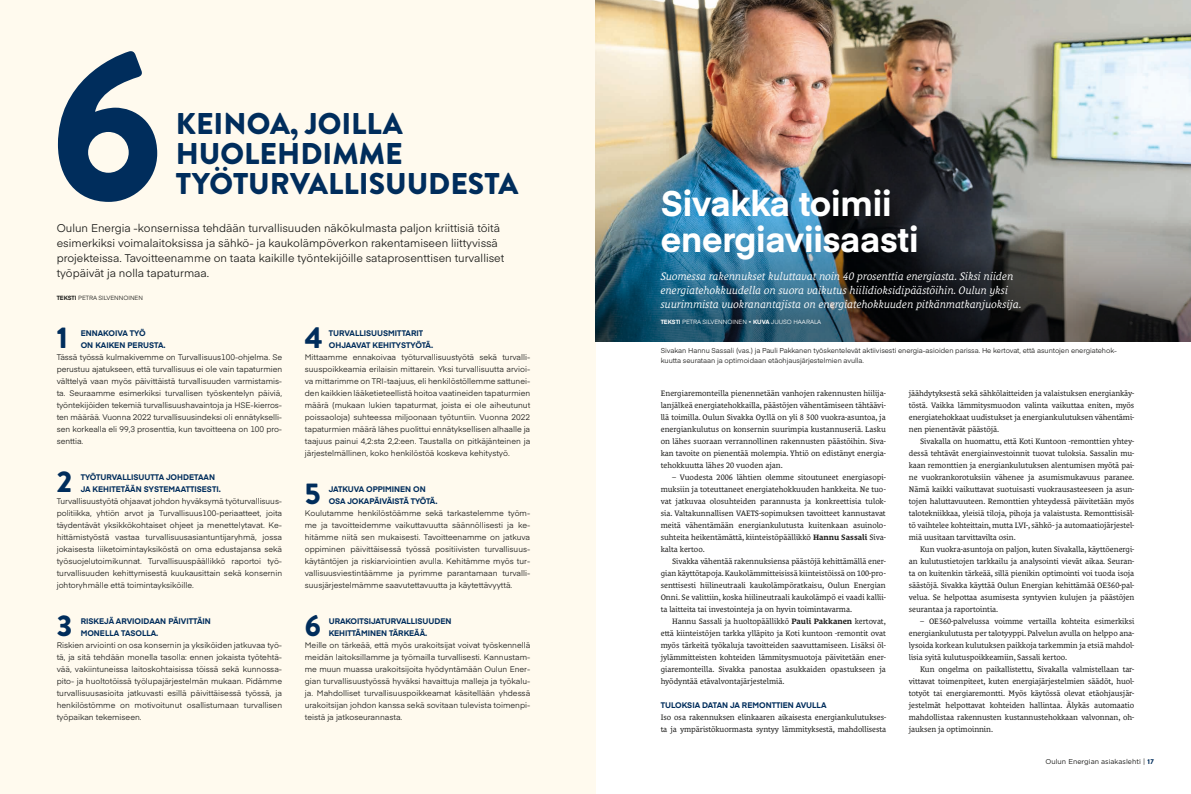
<style>
.page{position:relative;width:1191px;height:794px;background:#fff}
.page>*{position:absolute;margin:0;border:0;box-sizing:border-box;transform-origin:0 0}
.t1{font:900 211.2px "Brandon Grotesque";color:#002d5c}
.t2{font:700 35px/36px "Eina 01";letter-spacing:-.005em;color:#fff}
.t3{font:900 30px/30px "Brandon Grotesque";color:#002d5c}
.t4{font:11px/15px "Eina 01";color:#1d1d1b}
.t5{font:italic 11px/14px "Le Monde Courrier Std";color:#fff}
.t6{font:8px/12px "Le Monde Courrier Std";letter-spacing:-.005em;color:#1d1d1b;text-align:justify}
.t7{font:8px/12px "Eina 01";color:#1d1d1b;text-align:justify}
.t8{font:700 8px/12px "Eina 01";color:#002d5c}
.t9{font:7px/10px "Eina 01";letter-spacing:-.005em;color:#1d1d1b}
.t10{font:7px "Gotham";color:#1d1d1b}
.t11{font:6px "Eina 01";letter-spacing:-.005em;color:#fff}
.t12{font:6px "Eina 01";letter-spacing:-.005em;color:#1d1d1b}
.s1{font-weight:700}
.s2{font-family:"Brandon Grotesque";font-weight:900;color:#002d5c}
</style>
<div class="page">
<div style="left:0;top:0;width:595px;height:794px;background:#fffaee"></div>
<img style="left:595px;top:0;width:596px;height:216px">
<img style="left:595px;top:216px;width:596px;height:126px">
<h1 class="t1" style="left:50px;top:-23px;width:115px">6</h1>
<h3 class="t3" style="left:176px;top:109px;width:344px">KEINOA, JOILLA<br>HUOLEHDIMME<br>TYÖTURVALLISUUDESTA</h3>
<p class="t4" style="left:57px;top:219px;width:449px">Oulun Energia -konsernissa tehdään turvallisuuden näkökulmasta paljon kriittisiä töitä esimerkiksi voimalaitoksissa ja sähkö- ja kaukolämpöverkon rakentamiseen liittyvissä projekteissa. Tavoitteenamme on taata kaikille työntekijöille sataprosenttisen turvalliset työpäivät ja nolla tapaturmaa.</p>
<p class="t12" style="left:57px;top:293px;width:88px"><span class="s1">TEKSTI</span> PETRA SILVENNOINEN</p>
<p class="t8" style="left:329px;top:327px;width:106px">TURVALLISUUSMITTARIT<br>OHJAAVAT KEHITYSTYÖTÄ.</p>
<p class="t7" style="left:305px;top:351px;width:227px">Mittaamme ennakoivaa työturvallisuustyötä sekä turvalli&shy;suuspoikkeamia erilaisin mittarein. Yksi turvallisuutta arvioi&shy;va mittarimme on TRI-taajuus, eli henkilöstöllemme sattunei&shy;den kaikkien lääketieteellistä hoitoa vaatineiden tapaturmien määrä (mukaan lukien tapaturmat, joista ei ole aiheutunut poissaoloja) suhteessa miljoonaan työtuntiin. Vuonna 2022 tapaturmien määrä lähes puolittui ennätyksellisen alhaalle ja taajuus painui 4,2:sta 2,2:een. Taustalla on pitkäjänteinen ja järjestelmällinen, koko henkilöstöä koskeva kehitystyö.</p>
<p class="t8" style="left:329px;top:483px;width:110px">JATKUVA OPPIMINEN ON<br>OSA JOKAPÄIVÄISTÄ TYÖTÄ.</p>
<p class="t7" style="left:305px;top:507px;width:227px">Koulutamme henkilöstöämme sekä tarkastelemme työm&shy;me ja tavoitteidemme vaikuttavuutta säännöllisesti ja ke&shy;hitämme niitä sen mukaisesti. Tavoitteenamme on jatkuva oppiminen päivittäisessä työssä positiivisten turvallisuus&shy;käytäntöjen ja riskiarviointien avulla. Kehitämme myös tur&shy;vallisuusviestintäämme ja pyrimme parantamaan turvalli&shy;suusjärjestelmämme saavutettavuutta ja käytettävyyttä.</p>
<p class="t8" style="left:329px;top:615px;width:124px">URAKOITSIJATURVALLISUUDEN<br>KEHITTÄMINEN TÄRKEÄÄ.</p>
<p class="t7" style="left:305px;top:639px;width:227px">Meille on tärkeää, että myös urakoitsijat voivat työskennellä meidän laitoksillamme ja työmailla turvallisesti. Kannustam&shy;me muun muassa urakoitsijoita hyödyntämään Oulun Ener&shy;gian turvallisuustyössä hyväksi havaittuja malleja ja työkalu&shy;ja. Mahdolliset turvallisuuspoikkeamat käsitellään yhdessä urakoitsijan johdon kanssa sekä sovitaan tulevista toimenpi&shy;teistä ja jatkoseurannasta.</p>
<h3 class="t3" style="left:57px;top:323px;width:13px">1</h3>
<h3 class="t3" style="left:305px;top:323px;width:19px">4</h3>
<p class="t8" style="left:81px;top:327px;width:86px">ENNAKOIVA TYÖ<br>ON KAIKEN PERUSTA.</p>
<p class="t7" style="left:57px;top:351px;width:227px">Tässä työssä kulmakivemme on Turvallisuus100-ohjelma. Se perustuu ajatukseen, että turvallisuus ei ole vain tapaturmien välttelyä vaan myös päivittäistä turvallisuuden varmistamis&shy;ta. Seuraamme esimerkiksi turvallisen työskentelyn päiviä, työntekijöiden tekemiä turvallisuushavaintoja ja HSE-kierros&shy;ten määrää. Vuonna 2022 turvallisuusindeksi oli ennätykselli&shy;sen korkealla eli 99,3 prosenttia, kun tavoitteena on 100 pro&shy;senttia.</p>
<p class="t8" style="left:81px;top:471px;width:142px">TYÖTURVALLISUUTTA JOHDETAAN<br>JA KEHITETÄÄN SYSTEMAATTISESTI.</p>
<p class="t7" style="left:57px;top:495px;width:227px">Turvallisuustyötä ohjaavat johdon hyväksymä työturvallisuus&shy;politiikka, yhtiön arvot ja Turvallisuus100-periaatteet, joita täydentävät yksikkökohtaiset ohjeet ja menettelytavat. Ke&shy;hittämistyöstä vastaa turvallisuusasiantuntijaryhmä, jossa jokaisesta liiketoimintayksiköstä on oma edustajansa sekä työsuojelutoimikunnat. Turvallisuuspäällikkö raportoi työ&shy;turvallisuuden kehittymisestä kuukausittain sekä konsernin johtoryhmälle että toimintayksiköille.</p>
<p class="t8" style="left:81px;top:615px;width:132px">RISKEJÄ ARVIOIDAAN PÄIVITTÄIN<br>MONELLA TASOLLA.</p>
<p class="t7" style="left:57px;top:639px;width:227px">Riskien arviointi on osa konsernin ja yksiköiden jatkuvaa työ&shy;tä, ja sitä tehdään monella tasolla: ennen jokaista työtehtä&shy;vää, vakiintuneissa laitoskohtaisissa töissä sekä kunnossa&shy;pito- ja huoltotöissä työlupajärjestelmän mukaan. Pidämme turvallisuusasioita jatkuvasti esillä päivittäisessä työssä, ja henkilöstömme on motivoitunut osallistumaan turvallisen työpaikan tekemiseen.</p>
<h3 class="t3" style="left:57px;top:467px;width:17px">2</h3>
<h3 class="t3" style="left:305px;top:479px;width:17px">5</h3>
<h3 class="t3" style="left:305px;top:611px;width:18px">6</h3>
<h3 class="t3" style="left:57px;top:611px;width:17px">3</h3>
<h2 class="t2" style="left:660px;top:183px;width:259px">Sivakka toimii energiaviisaasti</h2>
<p class="t5" style="left:660px;top:269px;width:363px">Suomessa rakennukset kuluttavat noin 40 prosenttia energiasta. Siksi niiden energiatehokkuudella on suora vaikutus hiilidioksidipäästöihin. Oulun yksi suurimmista vuokranantajista on energiatehokkuuden pitkänmatkanjuoksija.</p>
<p class="t11" style="left:660px;top:317px;width:162px"><span class="s1">TEKSTI</span> PETRA SILVENNOINEN • <span class="s1">KUVA</span> JUUSO HAARALA</p>
<p class="t9" style="left:660px;top:345px;width:458px">Sivakan Hannu Sassali (vas.) ja Pauli Pakkanen työskentelevät aktiivisesti energia-asioiden parissa. He kertovat, että asuntojen energiatehok&shy;kuutta seurataan ja optimoidaan etäohjausjärjestelmien avulla.</p>
<p class="t6" style="left:660px;top:387px;width:227px">Energiaremonteilla pienennetään vanhojen rakennusten hiilija&shy;lanjälkeä energiatehokkailla, päästöjen vähentämiseen tähtäävi&shy;llä toimilla. Oulun Sivakka Oy:llä on yli 8 300 vuokra-asuntoa, ja energiankulutus on konsernin suurimpia kustannuseriä. Lasku on lähes suoraan verrannollinen rakennusten päästöihin. Siva&shy;kan tavoite on pienentää molempia. Yhtiö on edistänyt energia&shy;tehokkuutta lähes 20 vuoden ajan.</p>
<p class="t6" style="left:660px;top:471px;width:227px;text-indent:11px">– Vuodesta 2006 lähtien olemme sitoutuneet energiasopi&shy;muksiin ja toteuttaneet energiatehokkuuden hankkeita. Ne tuo&shy;vat jatkuvaa olosuhteiden parannusta ja konkreettisia tulok&shy;sia. Valtakunnallisen VAETS-sopimuksen tavoitteet kannustavat meitä vähentämään energiankulutusta kuitenkaan asuinolo&shy;suhteita heikentämättä, kiinteistöpäällikkö <span class="s1">Hannu Sassali</span> Siva&shy;kalta kertoo.</p>
<p class="t6" style="left:660px;top:555px;width:226px;text-indent:11px">Sivakka vähentää rakennuksiensa päästöjä kehittämällä ener&shy;gian käyttötapoja. Kaukolämmitteisissä kiinteistöissä on 100-pro&shy;senttisesti hiilineutraali kaukolämpöratkaisu, Oulun Energian Onni. Se valittiin, koska hiilineutraali kaukolämpö ei vaadi kallii&shy;ta laitteita tai investointeja ja on hyvin toimintavarma.</p>
<p class="t6" style="left:660px;top:615px;width:227px;text-indent:11px">Hannu Sassali ja huoltopäällikkö <span class="s1">Pauli Pakkanen</span> kertovat, että kiinteistöjen tarkka ylläpito ja Koti kuntoon -remontit ovat myös tärkeitä työkaluja tavoitteiden saavuttamiseen. Lisäksi öl&shy;jylämmitteisten kohteiden lämmitysmuotoja päivitetään ener&shy;giaremonteilla. Sivakka panostaa asukkaiden opastukseen ja hyödyntää etävalvontajärjestelmiä.</p>
<p class="t8" style="left:660px;top:699px;width:167px">TULOKSIA DATAN JA REMONTTIEN AVULLA</p>
<p class="t6" style="left:660px;top:711px;width:227px">Iso osa rakennuksen elinkaaren aikaisesta energiankulutukses&shy;ta ja ympäristökuormasta syntyy lämmityksestä, mahdollisesta</p>
<p class="t6" style="left:909px;top:387px;width:227px">jäähdytyksestä sekä sähkölaitteiden ja valaistuksen energiankäy&shy;töstä. Vaikka lämmitysmuodon valinta vaikuttaa eniten, myös energiatehokkaat uudistukset ja energiankulutuksen vähentämi&shy;nen pienentävät päästöjä.</p>
<p class="t6" style="left:909px;top:435px;width:227px;text-indent:11px">Sivakalla on huomattu, että Koti Kuntoon -remonttien yhtey&shy;dessä tehtävät energiainvestoinnit tuovat tuloksia. Sassalin mu&shy;kaan remonttien ja energiankulutuksen alentumisen myötä pai&shy;ne vuokrankorotuksiin vähenee ja asumismukavuus paranee.<br>Nämä kaikki vaikuttavat suotuisasti vuokrausasteeseen ja asun&shy;tojen haluttavuuteen. Remonttien yhteydessä päivitetään myös talotekniikkaa, yleisiä tiloja, pihoja ja valaistusta. Remonttisisäl&shy;tö vaihtelee kohteittain, mutta LVI-, sähkö- ja automaatiojärjestel&shy;miä uusitaan tarvittavilta osin.</p>
<p class="t6" style="left:909px;top:543px;width:227px;text-indent:11px">Kun vuokra-asuntoja on paljon, kuten Sivakalla, käyttöenergi&shy;an kulutustietojen tarkkailu ja analysointi vievät aikaa. Seuran&shy;ta on kuitenkin tärkeää, sillä pienikin optimointi voi tuoda isoja säästöjä. Sivakka käyttää Oulun Energian kehittämää OE360-pal&shy;velua. Se helpottaa asumisesta syntyvien kulujen ja päästöjen seurantaa ja raportointia.</p>
<p class="t6" style="left:909px;top:615px;width:227px;text-indent:11px">– OE360-palvelussa voimme vertailla kohteita esimerkiksi energiankulutusta per talotyyppi. Palvelun avulla on helppo ana&shy;lysoida korkean kulutuksen paikkoja tarkemmin ja etsiä mahdol&shy;lisia syitä kulutuspoikkeamiin, Sassali kertoo.</p>
<p class="t6" style="left:909px;top:663px;width:227px;text-indent:11px">Kun ongelma on paikallistettu, Sivakalla valmistellaan tar&shy;vittavat toimenpiteet, kuten energiajärjestelmien säädöt, huol&shy;totyöt tai energiaremontti. Myös käytössä olevat etäohjausjär&shy;jestelmät helpottavat kohteiden hallintaa. Älykäs automaatio mahdollistaa rakennusten kustannustehokkaan valvonnan, oh&shy;jauksen ja optimoinnin.</p>
<p class="t10" style="left:1045px;top:757px;width:110px">Oulun Energian asiakaslehti | <span class="s2">17</span></p>
</div>
